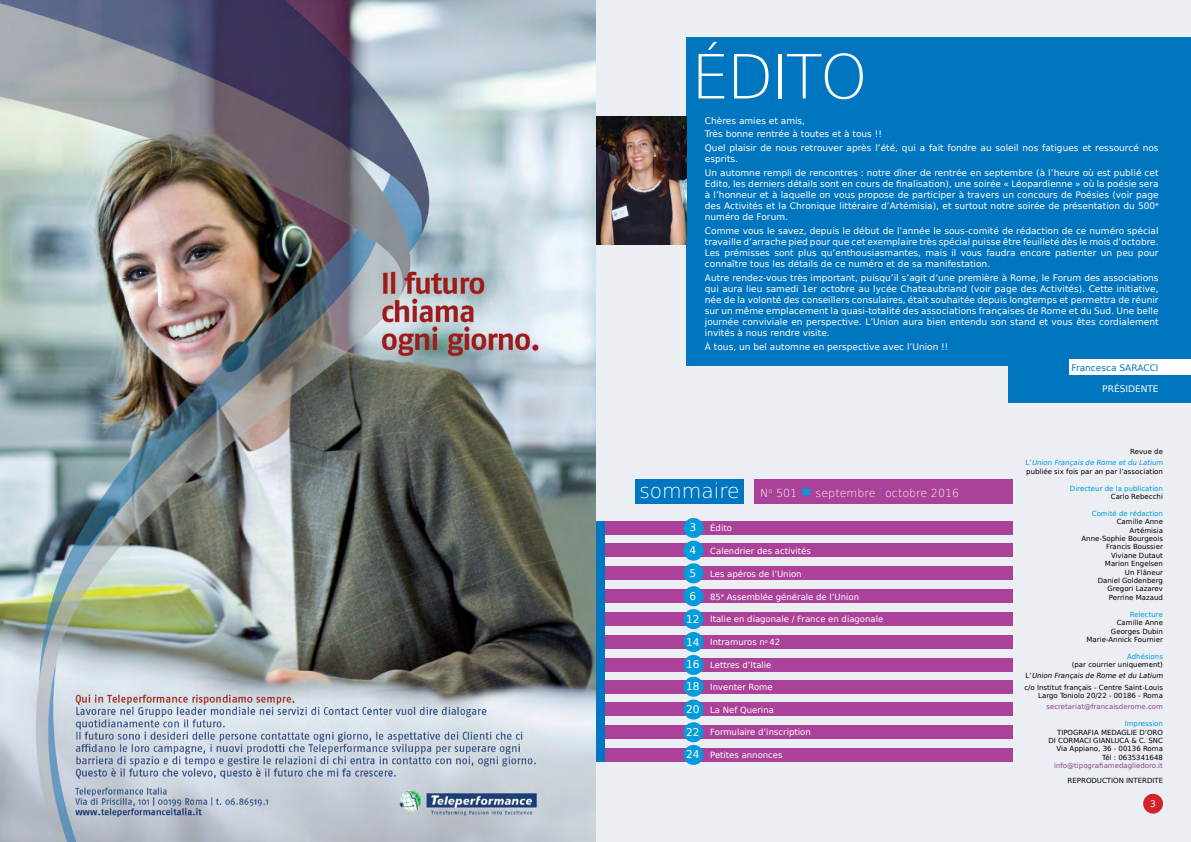
<style>
.page{position:relative;width:1191px;height:842px;background:#fff}
.page>*{position:absolute;margin:0;border:0;box-sizing:border-box;transform-origin:0 0}
.t1{font:200 61px "DejaVu Sans";letter-spacing:-.05em;color:#fff}
.t2{font:200 20.1px "DejaVu Sans";color:#fff}
.t3{font:200 11.1px "DejaVu Sans";color:#fff}
.t4{font:10.6px/22.8px "DejaVu Sans";color:#fff;text-align:center}
.t5{font:9px/11px "DejaVu Sans";color:#fff;text-align:justify}
.t6{font:9px "DejaVu Sans";color:#0076c0}
.t7{font:8.5px "DejaVu Sans";color:#fff}
.t8{font:7px/8.4px "DejaVu Sans";color:#000;text-align:right}
.t9{font:7px "DejaVu Sans";color:#009bdb}
.t10{font:7px "DejaVu Sans";color:#89478d}
.t11{font:italic 7px/11.2px "DejaVu Sans";color:#009bdb;text-align:right}
.s1{color:#009bdb}
.s2{font-style:normal;color:#000}
.s3{font-style:normal}
.s4{font-style:italic}
</style>
<div class="page">
<div style="left:595px;top:0;width:596px;height:842px;background:#ebeef3"></div>
<div style="left:686px;top:37px;width:505px;height:366px;background:#0076c0"></div>
<div style="left:1069px;top:359px;width:122px;height:16px;background:#fff"></div>
<div style="left:670px;top:366px;width:337px;height:73px;background:#ebeef3"></div>
<div style="left:754px;top:479px;width:259px;height:25px;background:#ab4198"></div>
<div style="left:595px;top:521px;width:10px;height:240px;background:#0076c0"></div>
<div style="left:605px;top:521px;width:408px;height:13px;background:#ab4198"></div>
<div style="left:605px;top:544px;width:408px;height:13px;background:#ab4198"></div>
<div style="left:605px;top:566px;width:408px;height:14px;background:#ab4198"></div>
<div style="left:605px;top:589px;width:408px;height:14px;background:#ab4198"></div>
<div style="left:605px;top:612px;width:408px;height:13px;background:#ab4198"></div>
<div style="left:605px;top:635px;width:408px;height:13px;background:#ab4198"></div>
<div style="left:605px;top:680px;width:408px;height:13px;background:#ab4198"></div>
<div style="left:605px;top:703px;width:408px;height:13px;background:#ab4198"></div>
<div style="left:605px;top:725px;width:408px;height:14px;background:#ab4198"></div>
<div style="left:605px;top:748px;width:408px;height:13px;background:#ab4198"></div>
<div style="left:605px;top:658px;width:408px;height:13px;background:#ab4198"></div>
<img style="left:595px;top:117px;width:91px;height:128px">
<div style="left:635px;top:479px;width:108px;height:25px;background:#0076c0"></div>
<div style="left:683px;top:518px;width:20px;height:20px;background:#009bdb;border-radius:50%"></div>
<div style="left:683px;top:541px;width:20px;height:20px;background:#009bdb;border-radius:50%"></div>
<div style="left:683px;top:563px;width:20px;height:20px;background:#009bdb;border-radius:50%"></div>
<div style="left:683px;top:586px;width:20px;height:20px;background:#009bdb;border-radius:50%"></div>
<div style="left:683px;top:609px;width:20px;height:20px;background:#009bdb;border-radius:50%"></div>
<div style="left:683px;top:632px;width:20px;height:20px;background:#009bdb;border-radius:50%"></div>
<div style="left:683px;top:677px;width:20px;height:20px;background:#009bdb;border-radius:50%"></div>
<div style="left:683px;top:699px;width:20px;height:20px;background:#009bdb;border-radius:50%"></div>
<div style="left:683px;top:722px;width:20px;height:20px;background:#009bdb;border-radius:50%"></div>
<div style="left:683px;top:745px;width:20px;height:20px;background:#009bdb;border-radius:50%"></div>
<div style="left:683px;top:655px;width:20px;height:20px;background:#009bdb;border-radius:50%"></div>
<div style="left:1143px;top:794px;width:20px;height:20px;background:#d2232a;border-radius:50%"></div>
<img style="left:0;top:0;width:595px;height:842px">
<h1 class="t1" style="left:691px;top:30px;width:178px">édito</h1>
<p class="t5" style="left:705px;top:113px;width:455px;line-height:13.8px;text-align:left">Chères amies et amis,<br>Très bonne rentrée à toutes et à tous !!<br>Quel plaisir de nous retrouver après l’été, qui a fait fondre au soleil nos fatigues et ressourcé nos</p>
<p class="t5" style="left:705px;top:152px;width:455px;line-height:13.8px">esprits.<br>Un automne rempli de rencontres : notre dîner de rentrée en septembre (à l’heure où est publié cet</p>
<p class="t5" style="left:705px;top:178px;width:455px">Edito, les derniers détails sont en cours de finalisation), une soirée « Léopardienne » où la poésie sera à l’honneur et à laquelle on vous propose de participer à travers un concours de Poésies (voir page des Activités et la Chronique littéraire d’Artémisia), et surtout notre soirée de présentation du 500<sup>e </sup>numéro de Forum.</p>
<p class="t5" style="left:705px;top:225px;width:455px">Comme vous le savez, depuis le début de l’année le sous-comité de rédaction de ce numéro spécial travaille d’arrache pied pour que cet exemplaire très spécial puisse être feuilleté dès le mois d’octobre.<br>Les prémisses sont plus qu’enthousiasmantes, mais il vous faudra encore patienter un peu pour connaître tous les détails de ce numéro et de sa manifestation.</p>
<p class="t5" style="left:705px;top:272px;width:455px">Autre rendez-vous très important, puisqu’il s’agit d’une première à Rome, le Forum des associations qui aura lieu samedi 1er octobre au lycée Chateaubriand (voir page des Activités). Cette initiative, née de la volonté des conseillers consulaires, était souhaitée depuis longtemps et permettra de réunir sur un même emplacement la quasi-totalité des associations françaises de Rome et du Sud. Une belle journée conviviale en perspective. L’Union aura bien entendu son stand et vous êtes cordialement invités à nous rendre visite.</p>
<p class="t5" style="left:705px;top:340px;width:245px">à tous, un bel automne en perspective avec l’Union !!</p>
<p class="t6" style="left:1071px;top:360px;width:61px">Francesca Saracci</p>
<p class="t5" style="left:1102px;top:382px;width:24px">Présidente</p>
<h2 class="t2" style="left:639px;top:475px;width:102px">sommaire</h2>
<p class="t4" style="left:686px;top:516px;width:15px">3<br>4<br>5<br>6<br>12<br>14</p>
<p class="t4" style="left:686px;top:674px;width:15px;text-align:justify">18<br>20<br>22<br>24</p>
<p class="t3" style="left:760px;top:484px;width:200px">N<sup>o</sup> 501 <span class="s1">❑</span> septembre <sup>|</sup> octobre 2016</p>
<p class="t7" style="left:710px;top:521px;width:23px">édito</p>
<p class="t7" style="left:710px;top:544px;width:102px">Calendrier des activités</p>
<p class="t7" style="left:710px;top:567px;width:93px">Les apéros de l’Union</p>
<p class="t7" style="left:710px;top:590px;width:150px">85<sup>e</sup> Assemblée générale de l’Union</p>
<p class="t7" style="left:710px;top:612px;width:175px">Italie en diagonale / France en diagonale</p>
<p class="t7" style="left:710px;top:635px;width:72px">Intramuros n<sup>o</sup> 42</p>
<p class="t4" style="left:686px;top:653px;width:15px">16</p>
<p class="t7" style="left:710px;top:658px;width:63px">Lettres d’Italie</p>
<p class="t7" style="left:710px;top:680px;width:64px">Inventer Rome</p>
<p class="t7" style="left:710px;top:703px;width:65px">La Nef Querina</p>
<p class="t7" style="left:710px;top:725px;width:102px">Formulaire d’inscription</p>
<p class="t7" style="left:710px;top:748px;width:74px">Petites annonces</p>
<p class="t11" style="left:1025px;top:446px;width:141px"><span class="s2">Revue de<br></span><span class="s3">L ’</span> Union Français de Rome etdu Latium</p>
<p class="t8" style="left:1026px;top:467px;width:138px">publiée six fois par an par l’association</p>
<p class="t9" style="left:1070px;top:482px;width:95px">Directeur de la publication</p>
<p class="t8" style="left:1110px;top:492px;width:54px">Carlo Rebecchi</p>
<p class="t9" style="left:1091px;top:508px;width:73px">Comité de rédaction</p>
<p class="t8" style="left:1081px;top:517px;width:83px">Camille Anne<br>Artémisia<br>Anne-Sophie Bourgeois<br>Francis Boussier<br>Viviane Dutaut<br>Marion Engelsen<br>Un Flâneur<br>Daniel Goldenberg<br>Gregori Lazarev<br>Perrine Mazaud</p>
<p class="t9" style="left:1129px;top:609px;width:35px">Relecture</p>
<p class="t8" style="left:1086px;top:618px;width:78px">Camille Anne<br>Georges Dubin<br>Marie-Annick Fournier</p>
<p class="t9" style="left:1127px;top:651px;width:37px">Adhésions</p>
<p class="t8" style="left:1024px;top:659px;width:142px;line-height:11.2px;text-align:left;text-indent:47px">(par courrier uniquement)<br>L ’ <span class="s4">Union Français de Rome etdu Latium </span>c/o Institut français - Centre Saint-Louis</p>
<p class="t8" style="left:1038px;top:691px;width:126px">Largo Toniolo 20/22 - 00186 - Roma</p>
<p class="t10" style="left:1046px;top:701px;width:118px">secretariat@francaisderome.com</p>
<p class="t9" style="left:1124px;top:718px;width:40px">Impression</p>
<p class="t8" style="left:1048px;top:727px;width:116px">TIPOGRAFIA MEDAGLIE D’ORO<br>DI CORMACI GIANLUCA &amp; C. SNC<br>Via Appiano, 36 - 00136 Roma<br>Tél : 0635341648</p>
<p class="t10" style="left:1054px;top:760px;width:110px">info@tipografiamedagliedoro.it</p>
<p class="t8" style="left:1067px;top:776px;width:97px">REPRODUCTION INTERDITE</p>
<p class="t5" style="left:1150px;top:798px;width:7px">3</p>
</div>
